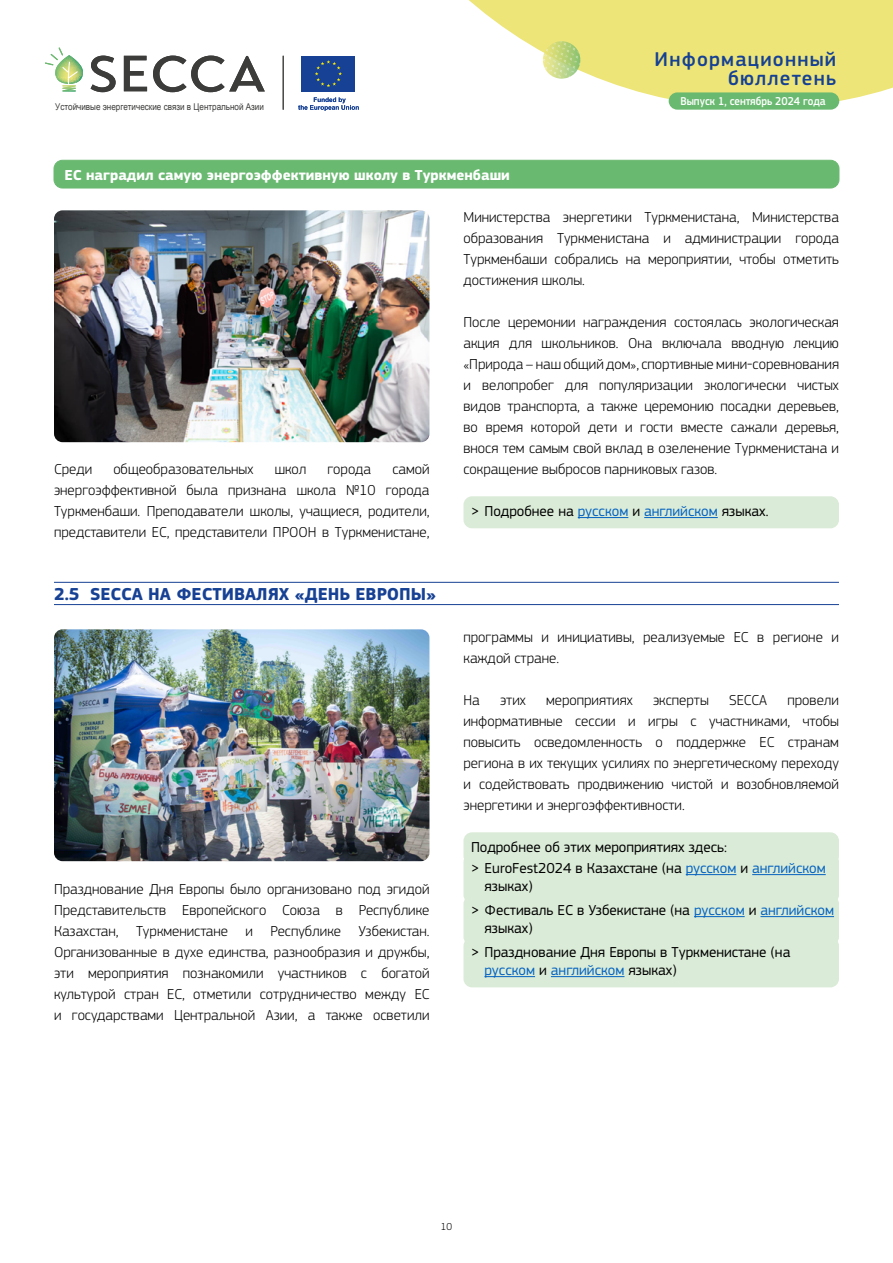
<style>
.page{position:relative;width:893px;height:1263px;background:#fff}
.page>*{position:absolute;margin:0;border:0;box-sizing:border-box;transform-origin:0 0}
.t1{font:500 20.85px/19.2px "EC Square Sans Pro";letter-spacing:.06em;color:#164194;text-align:right}
.t2{font:700 18px "EC Square Sans Pro";color:#164194}
.t3{font:300 15px/21px "EC Square Sans Pro";color:#000;text-align:justify}
.Box_vert{font:15px/18px "EC Square Sans Pro";color:#000}
.Bold_Vert{font:700 15px "EC Square Sans Pro";color:#fff}
.t4{font:500 11.85px "EC Square Sans Pro";color:#fff;scale:.91 1}
.t5{font:300 10.5px "EC Square Sans Pro";color:#000}
.t6{font:9.3px "Arial";color:#3c3c3b;scale:.87 1}
.s1{color:#0563c1}
</style>
<div class="page">
<svg style="left:469px;top:0;width:424px;height:108px;fill:#ede577"></svg>
<svg style="left:543px;top:41px;width:37px;height:38px"></svg>
<div style="left:669px;top:92px;width:170px;height:18px;background:#6ab971;border-radius:9px"></div>
<div style="left:301px;top:56px;width:54px;height:36px;background:#164194"></div>
<svg style="left:315px;top:60px;width:27px;height:27px"></svg>
<svg style="left:298px;top:97px;width:61px;height:14px"></svg>
<hr style="left:283px;top:56px;width:1px;height:54px;background:#3c3c3b">
<svg style="left:91px;top:56px;width:25px;height:36px"></svg>
<svg style="left:124px;top:56px;width:23px;height:35px"></svg>
<svg style="left:153px;top:56px;width:112px;height:36px"></svg>
<svg style="left:45px;top:47px;width:38px;height:44px"></svg>
<div style="left:54px;top:160px;width:785px;height:28px;background:#6ab971;border-radius:9px"></div>
<div style="left:54px;top:160px;width:785px;height:28px;border:1px solid #6ab971;border-radius:9px"></div>
<img style="left:54px;top:210px;width:375px;height:232px">
<div style="left:463px;top:496px;width:376px;height:32px;background:#daebd7;border-radius:9px"></div>
<hr style="left:578px;top:517px;width:50px;height:1px;background:#0563c1">
<hr style="left:644px;top:517px;width:74px;height:1px;background:#0563c1">
<hr style="left:54px;top:604px;width:785px;height:1px;background:#164194">
<hr style="left:54px;top:582px;width:785px;height:1px;background:#164194">
<img style="left:54px;top:629px;width:375px;height:232px">
<div style="left:463px;top:832px;width:376px;height:32px;background:#daebd7;border-radius:9px"></div>
<div style="left:463px;top:853px;width:376px;height:50px;background:#daebd7;border-radius:9px"></div>
<hr style="left:686px;top:874px;width:50px;height:1px;background:#0563c1">
<hr style="left:752px;top:874px;width:74px;height:1px;background:#0563c1">
<div style="left:463px;top:895px;width:376px;height:50px;background:#daebd7;border-radius:9px"></div>
<hr style="left:694px;top:916px;width:51px;height:1px;background:#0563c1">
<hr style="left:760px;top:916px;width:74px;height:1px;background:#0563c1">
<div style="left:463px;top:937px;width:376px;height:50px;background:#daebd7;border-radius:9px"></div>
<hr style="left:484px;top:976px;width:51px;height:1px;background:#0563c1">
<hr style="left:551px;top:976px;width:73px;height:1px;background:#0563c1">
<p class="t6" style="left:55px;top:100px;width:241px">Устойчивые энергетические связи в Центральной Азии</p>
<p class="Bold_Vert" style="left:64px;top:166px;width:447px">ЕС наградил самую энергоэффективную школу в Туркменбаши</p>
<h1 class="t1" style="left:655px;top:50px;width:183px">Информационный бюллетень</h1>
<p class="t4" style="left:680px;top:94px;width:161px">Выпуск 1, сентябрь 2024 года</p>
<p class="t3" style="left:54px;top:458px;width:40px">Среди</p>
<p class="t3" style="left:113px;top:458px;width:142px">общеобразовательных</p>
<p class="t3" style="left:275px;top:458px;width:33px">школ</p>
<p class="t3" style="left:328px;top:458px;width:45px">города</p>
<p class="t3" style="left:54px;top:458px;width:377px;text-indent:338px">самой энергоэффективной была признана школа №10 города Туркменбаши. Преподаватели школы, учащиеся, родители, представители ЕС, представители ПРООН в Туркменистане,</p>
<p class="t2" style="left:54px;top:583px;width:384px">2.5 SECCA НА ФЕСТИВАЛЯХ «ДЕНЬ ЕВРОПЫ»</p>
<p class="t3" style="left:54px;top:878px;width:377px">Празднование Дня Европы было организовано под эгидой Представительств Европейского Союза в Республике Казахстан, Туркменистане и Республике Узбекистан.<br>Организованные в духе единства, разнообразия и дружбы, эти мероприятия познакомили участников с богатой культурой стран ЕС, отметили сотрудничество между ЕС и государствами Центральной Азии, а также осветили</p>
<p class="t3" style="left:463px;top:206px;width:377px">Министерства энергетики Туркменистана, Министерства образования Туркменистана и администрации города Туркменбаши собрались на мероприятии, чтобы отметить достижения школы.</p>
<p class="t3" style="left:463px;top:311px;width:377px">После церемонии награждения состоялась экологическая акция для школьников. Она включала вводную лекцию «Природа – наш общий дом», спортивные мини-соревнования и велопробег для популяризации экологически чистых видов транспорта, а также церемонию посадки деревьев, во время которой дети и гости вместе сажали деревья, внося тем самым свой вклад в озеленение Туркменистана и сокращение выбросов парниковых газов.</p>
<p class="Box_vert" style="left:471px;top:502px;width:299px">&gt; Подробнее на <span class="s1">русском</span> и <span class="s1">английском</span> языках.</p>
<p class="t3" style="left:463px;top:626px;width:377px">программы и инициативы, реализуемые ЕС в регионе и каждой стране.</p>
<p class="t3" style="left:463px;top:689px;width:18px">На</p>
<p class="t3" style="left:500px;top:689px;width:27px">этих</p>
<p class="t3" style="left:546px;top:689px;width:88px">мероприятиях</p>
<p class="t3" style="left:653px;top:689px;width:57px">эксперты</p>
<p class="t3" style="left:729px;top:689px;width:40px">SECCA</p>
<p class="t3" style="left:463px;top:689px;width:377px;text-indent:324px">провели информативные сессии и игры с участниками, чтобы повысить осведомленность о поддержке ЕС странам региона в их текущих усилиях по энергетическому переходу и содействовать продвижению чистой и возобновляемой энергетики и энергоэффективности.</p>
<p class="Box_vert" style="left:471px;top:838px;width:257px">Подробнее об этих мероприятиях здесь:</p>
<p class="Box_vert" style="left:484px;top:859px;width:343px;text-indent:-14px">&gt; EuroFest2024 в Казахстане (на <span class="s1">русском</span> и <span class="s1">английском </span>языках)</p>
<p class="Box_vert" style="left:484px;top:901px;width:351px;text-indent:-14px">&gt; Фестиваль ЕС в Узбекистане (на <span class="s1">русском</span> и <span class="s1">английском </span>языках)</p>
<p class="Box_vert" style="left:484px;top:943px;width:307px;text-indent:-14px">&gt; Празднование Дня Европы в Туркменистане (на <span class="s1">русском</span> и <span class="s1">английском</span> языках)</p>
<p class="t5" style="left:441px;top:1220px;width:13px">10</p>
</div>
